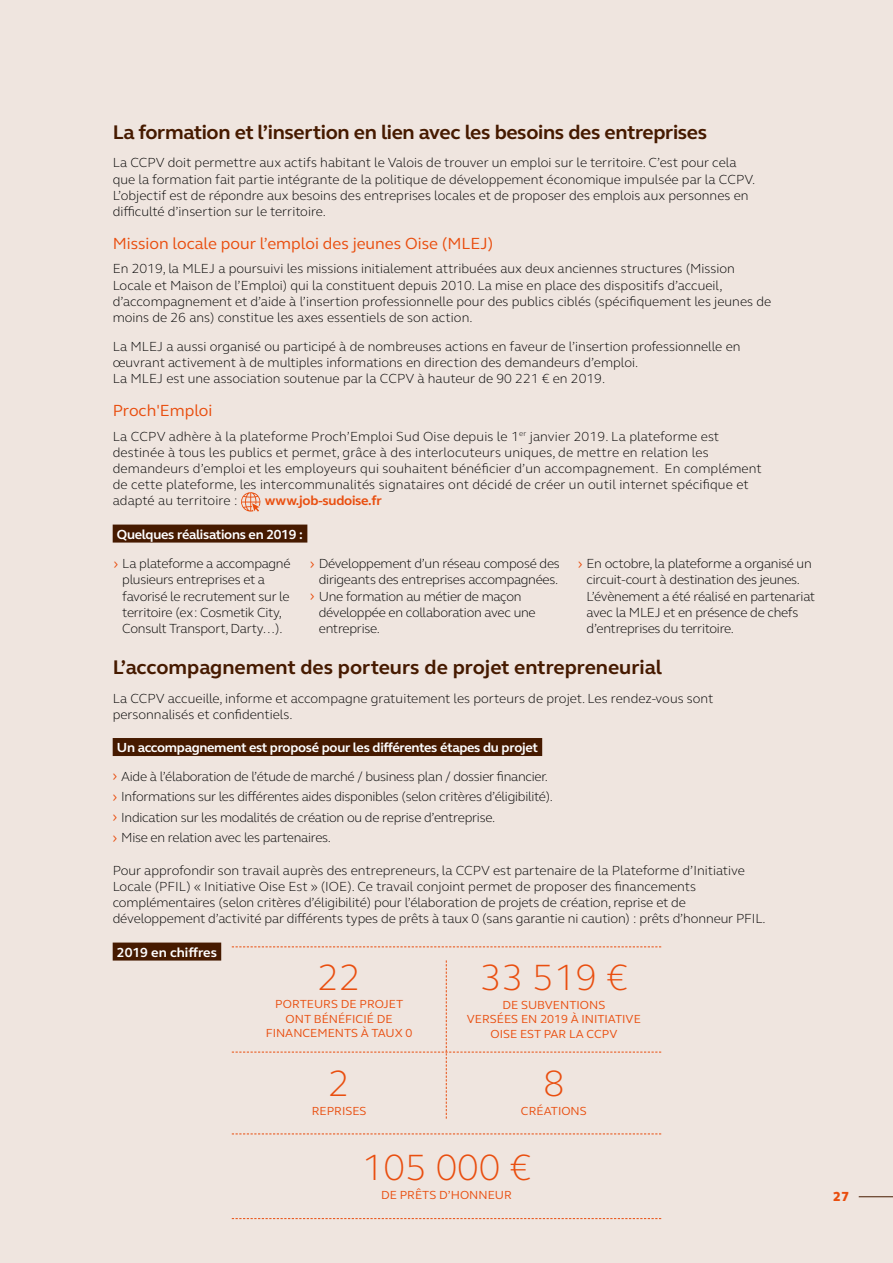
<style>
.page{position:relative;width:893px;height:1263px;background:#efe5df}
.page>*{position:absolute;margin:0;border:0;box-sizing:border-box;transform-origin:0 0}
.t1{font:300 37.5px "FS Elliot";color:#e94e0f}
.t2{font:700 20.25px "FS Elliot";letter-spacing:-.015em;color:#461a00}
.t3{font:16.5px "FS Elliot";color:#e94e0f}
.t4{font:300 13.5px/16.2px "FS Elliot";color:#000}
.t5{font:300 13.5px/16.2px "FS Elliot";letter-spacing:-.02em;color:#000}
.t6{font:700 13.5px "FS Elliot";letter-spacing:-.02em;color:#fff}
.t7{font:700 13.5px "FS Elliot";letter-spacing:-.02em;color:#e94e0f}
.t8{font:700 13.5px "FS Elliot";color:#fff}
.t9{font:800 13.5px "FS Elliot";color:#e94e0f}
.t10{font:12px/14.4px "FS Elliot";color:#e94e0f;text-align:center}
.s1{font-weight:400;color:#e94e0f}
.s2{font-weight:700;color:#fff}
</style>
<div class="page">
<div style="left:113px;top:525px;width:194px;height:18px;background:#461a00"></div>
<div style="left:113px;top:738px;width:429px;height:18px;background:#461a00"></div>
<div style="left:113px;top:942px;width:108px;height:18px;background:#461a00"></div>
<svg style="left:241px;top:492px;width:20px;height:20px"></svg>
<hr style="left:859px;top:1196px;width:34px;height:1px;background:#461a00">
<svg style="left:232px;top:1133px;width:429px;height:1px"></svg>
<svg style="left:232px;top:1218px;width:429px;height:1px"></svg>
<svg style="left:232px;top:960px;width:429px;height:158px"></svg>
<svg style="left:232px;top:946px;width:429px;height:1px"></svg>
<h2 class="t2" style="left:113px;top:118px;width:596px">La formation et l’insertion en lien avec les besoins des entreprises</h2>
<p class="t4" style="left:113px;top:154px;width:644px">La CCPV doit permettre aux actifs habitant le Valois de trouver un emploi sur le territoire. C’est pour cela que la formation fait partie intégrante de la politique de développement économique impulsée par la CCPV.<br>L’objectif est de répondre aux besoins des entreprises locales et de proposer des emplois aux personnes en difficulté d’insertion sur le territoire.</p>
<p class="t3" style="left:113px;top:232px;width:382px">Mission locale pour l’emploi des jeunes Oise (MLEJ)</p>
<p class="t4" style="left:113px;top:260px;width:660px">En 2019, la MLEJ a poursuivi les missions initialement attribuées aux deux anciennes structures (Mission Locale et Maison de l’Emploi) qui la constituent depuis 2010. La mise en place des dispositifs d’accueil, d’accompagnement et d’aide à l’insertion professionnelle pour des publics ciblés (spécifiquement les jeunes de moins de 26 ans) constitue les axes essentiels de son action.</p>
<p class="t4" style="left:113px;top:338px;width:629px">La MLEJ a aussi organisé ou participé à de nombreuses actions en faveur de l’insertion professionnelle en œuvrant activement à de multiples informations en direction des demandeurs d’emploi.<br>La MLEJ est une association soutenue par la CCPV à hauteur de 90 221 € en 2019.</p>
<p class="t3" style="left:113px;top:399px;width:101px">Proch'Emploi</p>
<p class="t4" style="left:113px;top:427px;width:651px">La CCPV adhère à la plateforme Proch’Emploi Sud Oise depuis le 1<sup>er</sup> janvier 2019. La plateforme est destinée à tous les publics et permet, grâce à des interlocuteurs uniques, de mettre en relation les demandeurs d’emploi et les employeurs qui souhaitent bénéficier d’un accompagnement. En complément de cette plateforme, les intercommunalités signataires ont décidé de créer un outil internet spécifique et adapté au territoire :</p>
<p class="t7" style="left:265px;top:492px;width:118px">www.job-sudoise.fr</p>
<p class="t6" style="left:117px;top:525px;width:187px">Quelques réalisations en 2019 :</p>
<p class="t5" style="left:122px;top:555px;width:170px;text-indent:-9px"><span class="s1">›</span> La plateforme a accompagné plusieurs entreprises et a favorisé le recrutement sur le territoire (ex: Cosmetik City,<br>Consult Transport, Darty…).</p>
<p class="t5" style="left:310px;top:555px;width:251px"><span class="s1">›</span> Développement d’un réseau composé des</p>
<p class="t5" style="left:319px;top:571px;width:241px">dirigeants des entreprises accompagnées.</p>
<p class="t5" style="left:310px;top:588px;width:213px"><span class="s1">›</span> Une formation au métier de maçon</p>
<p class="t5" style="left:319px;top:604px;width:218px">développée en collaboration avec une</p>
<p class="t5" style="left:319px;top:620px;width:63px">entreprise.</p>
<p class="t5" style="left:587px;top:555px;width:230px;text-indent:-9px"><span class="s1">›</span> En octobre, la plateforme a organisé un circuit-court à destination des jeunes.<br>L’évènement a été réalisé en partenariat avec la MLEJ et en présence de chefs d’entreprises du territoire.</p>
<h2 class="t2" style="left:113px;top:653px;width:551px">L’accompagnement des porteurs de projet entrepreneurial</h2>
<p class="t4" style="left:113px;top:689px;width:602px">La CCPV accueille, informe et accompagne gratuitement les porteurs de projet. Les rendez-vous sont personnalisés et confidentiels.</p>
<p class="t5" style="left:113px;top:732px;width:437px;line-height:29px;text-align:center"><span class="s2">Un accompagnement est proposé pour les différentes étapes du projet<br></span><span class="s1">›</span> Aide à l’élaboration de l’étude de marché / business plan / dossier financier.</p>
<p class="t5" style="left:113px;top:786px;width:442px;line-height:20.4px"><span class="s1">›</span> Informations sur les différentes aides disponibles (selon critères d’éligibilité). <span class="s1">›</span> Indication sur les modalités de création ou de reprise d’entreprise.<br><span class="s1">›</span> Mise en relation avec les partenaires.</p>
<p class="t4" style="left:113px;top:862px;width:655px">Pour approfondir son travail auprès des entrepreneurs, la CCPV est partenaire de la Plateforme d’Initiative Locale (PFIL) « Initiative Oise Est » (IOE). Ce travail conjoint permet de proposer des financements complémentaires (selon critères d’éligibilité) pour l’élaboration de projets de création, reprise et de développement d’activité par différents types de prêts à taux 0 (sans garantie ni caution) : prêts d’honneur PFIL.</p>
<p class="t8" style="left:117px;top:943px;width:102px">2019 en chiffres</p>
<h1 class="t1" style="left:317px;top:952px;width:45px">22</h1>
<p class="t10" style="left:266px;top:997px;width:148px">PORTEURS DE PROJET<br>ONT BÉNÉFICIÉ DE<br>FINANCEMENTS À TAUX 0</p>
<h1 class="t1" style="left:328px;top:1058px;width:23px">2</h1>
<p class="t10" style="left:312px;top:1103px;width:56px">REPRISES</p>
<h1 class="t1" style="left:480px;top:952px;width:149px">33 519 €</h1>
<p class="t10" style="left:467px;top:997px;width:175px">DE SUBVENTIONS<br>VERSÉES EN 2019 À INITIATIVE<br>OISE EST PAR LA CCPV</p>
<h1 class="t1" style="left:543px;top:1058px;width:23px">8</h1>
<p class="t10" style="left:521px;top:1103px;width:67px">CRÉATIONS</p>
<h1 class="t1" style="left:362px;top:1142px;width:171px">105 000 €</h1>
<p class="t10" style="left:381px;top:1187px;width:132px">DE PRÊTS D’HONNEUR</p>
<p class="t9" style="left:833px;top:1187px;width:17px">27</p>
</div>
